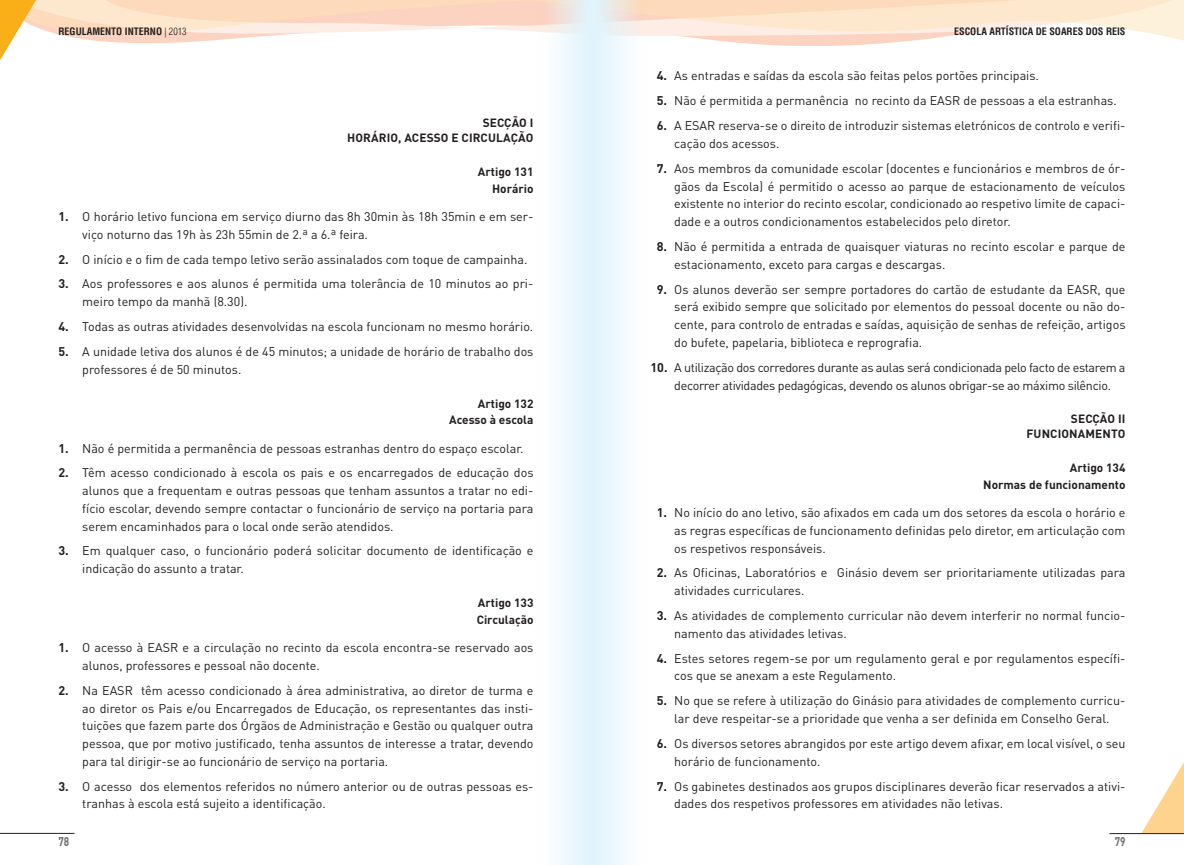
<style>
.page{position:relative;width:1184px;height:865px;background:#fff}
.page>*{position:absolute;margin:0;border:0;box-sizing:border-box;transform-origin:0 0}
.t1{font:12.5px/17.8px "DINOT";color:#231f20}
.t2{font:12.5px/17.8px "DINOT";letter-spacing:-.025em;color:#231f20}
.t3{font:700 12.5px "DINOT";color:#6c6d70;scale:.8 1}
.t4{font:700 11.88px/16.5px "DINOT";color:#231f20;text-align:right}
.t5{font:700 condensed 10px "Helvetica LT Std";color:#231f20}
.s1{font-weight:300}
.s2{font-weight:700}
</style>
<div class="page">
<svg style="left:43px;top:0;width:1140px;height:44px"></svg>
<svg style="left:0;top:0;width:43px;height:60px"></svg>
<svg style="left:1141px;top:764px;width:42px;height:69px"></svg>
<hr style="left:0;top:833px;width:74px;height:1px;background:#231f20">
<hr style="left:1109px;top:833px;width:74px;height:1px;background:#231f20">
<div style="left:537px;top:0;width:55px;height:865px;background:linear-gradient(to right,#fffefc,#dff3fc)"></div>
<div style="left:592px;top:0;width:55px;height:865px;background:linear-gradient(to right,#def3fc,#fffefc)"></div>
<p class="t5" style="left:58px;top:26px;width:130px">REGULAMENTO INTERNO <span class="s1">| 2013</span></p>
<p class="t5" style="left:954px;top:26px;width:173px">ESCOLA ARTÍSTICA DE SOARES DOS REIS</p>
<p class="t4" style="left:347px;top:114px;width:188px;line-height:15.2px">SECÇÃO I<br>HORÁRIO, ACESSO E CIRCULAÇÃO</p>
<p class="t4" style="left:478px;top:163px;width:57px">Artigo 131<br>Horário</p>
<p class="t1" style="left:82px;top:207px;width:453px;text-indent:-24px"><span class="s2">1.</span> O horário letivo funciona em serviço diurno das 8h 30min às 18h 35min e em ser&shy;viço noturno das 19h às 23h 55min de 2.ª a 6.ª feira.</p>
<p class="t1" style="left:58px;top:250px;width:470px"><span class="s2">2.</span> O início e o fim de cada tempo letivo serão assinalados com toque de campainha.</p>
<p class="t1" style="left:82px;top:274px;width:452px;text-indent:-24px"><span class="s2">3.</span> Aos professores e aos alunos é permitida uma tolerância de 10 minutos ao pri&shy;meiro tempo da manhã (8.30).</p>
<p class="t1" style="left:58px;top:317px;width:476px"><span class="s2">4.</span> Todas as outras atividades desenvolvidas na escola funcionam no mesmo horário.</p>
<p class="t1" style="left:82px;top:342px;width:453px;text-indent:-24px"><span class="s2">5.</span> A unidade letiva dos alunos é de 45 minutos; a unidade de horário de trabalho dos professores é de 50 minutos.</p>
<p class="t4" style="left:449px;top:395px;width:86px">Artigo 132<br>Acesso à escola</p>
<p class="t1" style="left:58px;top:438px;width:466px"><span class="s2">1.</span> Não é permitida a permanência de pessoas estranhas dentro do espaço escolar.</p>
<p class="t1" style="left:82px;top:463px;width:453px;text-align:justify;text-indent:-24px"><span class="s2">2.</span> Têm acesso condicionado à escola os pais e os encarregados de educação dos alunos que a frequentam e outras pessoas que tenham assuntos a tratar no edi&shy;fício escolar, devendo sempre contactar o funcionário de serviço na portaria para serem encaminhados para o local onde serão atendidos.</p>
<p class="t1" style="left:82px;top:541px;width:453px;text-indent:-24px"><span class="s2">3.</span> Em qualquer caso, o funcionário poderá solicitar documento de identificação e indicação do assunto a tratar.</p>
<p class="t4" style="left:476px;top:594px;width:58px;text-align:left">Artigo 133<br>Circulação</p>
<p class="t1" style="left:82px;top:638px;width:453px;text-indent:-24px"><span class="s2">1.</span> O acesso à EASR e a circulação no recinto da escola encontra-se reservado aos alunos, professores e pessoal não docente.</p>
<p class="t1" style="left:82px;top:681px;width:453px;text-align:justify;text-indent:-24px"><span class="s2">2.</span> Na EASR têm acesso condicionado à área administrativa, ao diretor de turma e ao diretor os Pais e/ou Encarregados de Educação, os representantes das insti&shy;tuições que fazem parte dos Órgãos de Administração e Gestão ou qualquer outra pessoa, que por motivo justificado, tenha assuntos de interesse a tratar, devendo para tal dirigir-se ao funcionário de serviço na portaria.</p>
<p class="t1" style="left:82px;top:776px;width:453px;text-indent:-24px"><span class="s2">3.</span> O acesso dos elementos referidos no número anterior ou de outras pessoas es&shy;tranhas à escola está sujeito a identificação.</p>
<p class="t1" style="left:656px;top:67px;width:384px"><span class="s2">4.</span> As entradas e saídas da escola são feitas pelos portões principais.</p>
<p class="t1" style="left:656px;top:91px;width:461px"><span class="s2">5.</span> Não é permitida a permanência no recinto da EASR de pessoas a ela estranhas.</p>
<p class="t1" style="left:674px;top:116px;width:453px;text-indent:-18px"><span class="s2">6.</span> A ESAR reserva-se o direito de introduzir sistemas eletrónicos de controlo e verifi&shy;cação dos acessos.</p>
<p class="t1" style="left:674px;top:159px;width:453px;text-align:justify;text-indent:-18px"><span class="s2">7.</span> Aos membros da comunidade escolar (docentes e funcionários e membros de ór&shy;gãos da Escola) é permitido o acesso ao parque de estacionamento de veículos existente no interior do recinto escolar, condicionado ao respetivo limite de capaci&shy;dade e a outros condicionamentos estabelecidos pelo diretor.</p>
<p class="t1" style="left:674px;top:237px;width:453px;text-indent:-18px"><span class="s2">8.</span> Não é permitida a entrada de quaisquer viaturas no recinto escolar e parque de estacionamento, exceto para cargas e descargas.</p>
<p class="t1" style="left:674px;top:280px;width:453px;text-align:justify;text-indent:-18px"><span class="s2">9.</span> Os alunos deverão ser sempre portadores do cartão de estudante da EASR, que será exibido sempre que solicitado por elementos do pessoal docente ou não do&shy;cente, para controlo de entradas e saídas, aquisição de senhas de refeição, artigos do bufete, papelaria, biblioteca e reprografia.</p>
<p class="t2" style="left:674px;top:358px;width:453px;text-indent:-24px"><span class="s2">10.</span> A utilização dos corredores durante as aulas será condicionada pelo facto de estarem a decorrer atividades pedagógicas, devendo os alunos obrigar-se ao máximo silêncio.</p>
<p class="t4" style="left:1026px;top:410px;width:100px;line-height:15.2px">SECÇÃO II<br>FUNCIONAMENTO</p>
<p class="t4" style="left:983px;top:459px;width:144px">Artigo 134<br>Normas de funcionamento</p>
<p class="t1" style="left:674px;top:503px;width:453px;text-align:justify;text-indent:-18px"><span class="s2">1.</span> No início do ano letivo, são afixados em cada um dos setores da escola o horário e as regras específicas de funcionamento definidas pelo diretor, em articulação com os respetivos responsáveis.</p>
<p class="t1" style="left:674px;top:563px;width:453px;text-indent:-18px"><span class="s2">2.</span> As Oficinas, Laboratórios e Ginásio devem ser prioritariamente utilizadas para atividades curriculares.</p>
<p class="t1" style="left:674px;top:606px;width:453px;text-indent:-18px"><span class="s2">3.</span> As atividades de complemento curricular não devem interferir no normal funcio&shy;namento das atividades letivas.</p>
<p class="t1" style="left:674px;top:648px;width:453px;text-indent:-18px"><span class="s2">4.</span> Estes setores regem-se por um regulamento geral e por regulamentos específi&shy;cos que se anexam a este Regulamento.</p>
<p class="t1" style="left:656px;top:691px;width:470px;text-align:center"><span class="s2">5.</span> No que se refere à utilização do Ginásio para atividades de complemento curricu&shy;lar deve respeitar-se a prioridade que venha a ser definida em Conselho Geral.</p>
<p class="t1" style="left:674px;top:734px;width:453px;text-indent:-18px"><span class="s2">6.</span> Os diversos setores abrangidos por este artigo devem afixar, em local visível, o seu horário de funcionamento.</p>
<p class="t1" style="left:674px;top:776px;width:453px;text-indent:-18px"><span class="s2">7.</span> Os gabinetes destinados aos grupos disciplinares deverão ficar reservados a ativi&shy;dades dos respetivos professores em atividades não letivas.</p>
<p class="t3" style="left:58px;top:833px;width:15px">78</p>
<p class="t3" style="left:1114px;top:833px;width:15px">79</p>
</div>
